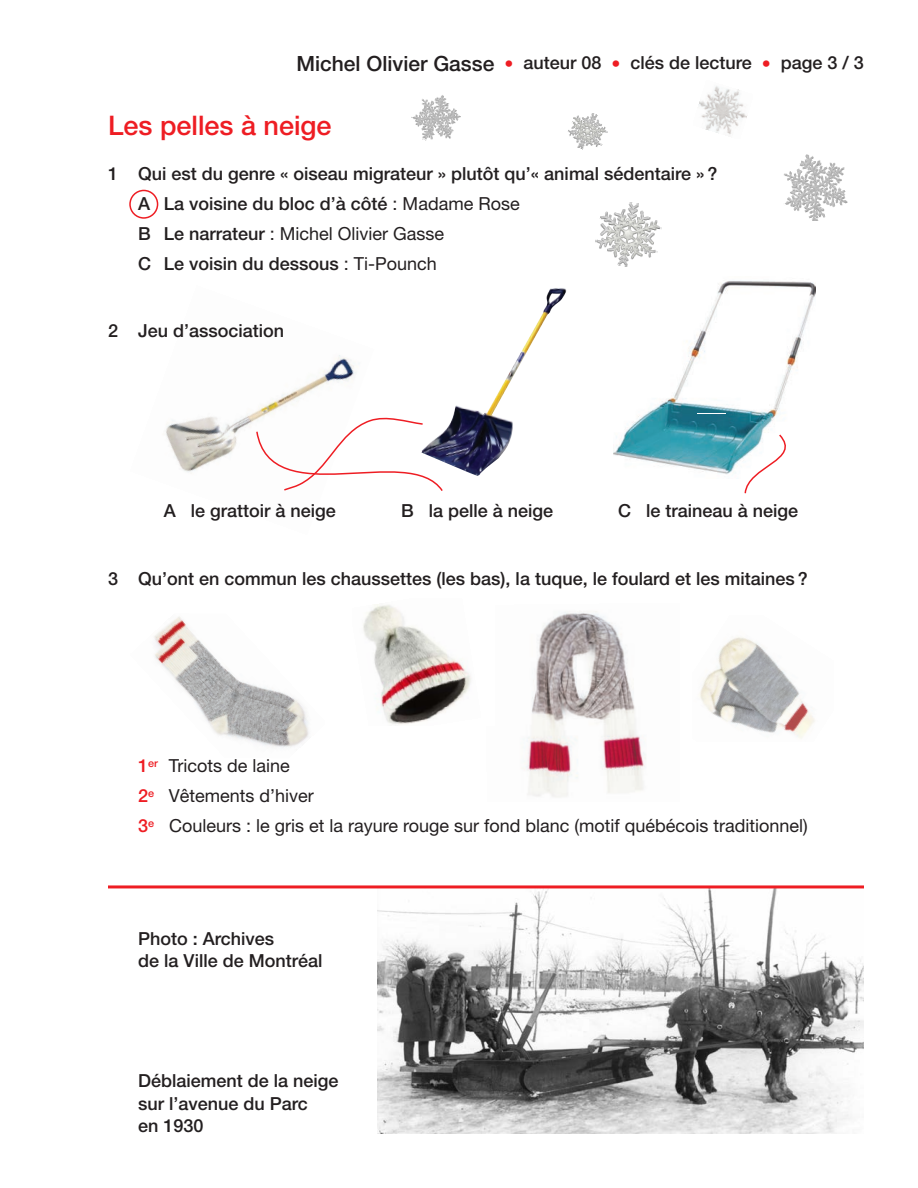
<style>
.page{position:relative;width:918px;height:1188px;background:#fff}
.page>*{position:absolute;margin:0;border:0;box-sizing:border-box;transform-origin:0 0}
.t1{font:500 27px "Helvetica Neue";color:#ee1d23}
.t2{font:500 18px/30px "Helvetica Neue";color:#231f20}
.t3{font:18px/30px "Helvetica Neue";color:#231f20}
.s1{font-size:21px}
.s2{font-weight:400;color:#ee1d23}
.s3{font-weight:400}
.s4{font-weight:500;color:#ee1d23}
</style>
<div class="page">
<img style="left:165px;top:355px;width:191px;height:117px">
<svg style="left:129px;top:190px;width:29px;height:29px"></svg>
<img style="left:444px;top:288px;width:123px;height:188px">
<img style="left:613px;top:280px;width:202px;height:194px">
<svg style="left:697px;top:414px;width:28px;height:1px"></svg>
<img style="left:154px;top:616px;width:155px;height:132px">
<img style="left:700px;top:637px;width:115px;height:101px">
<img style="left:521px;top:611px;width:125px;height:186px">
<img style="left:363px;top:604px;width:108px;height:121px">
<img style="left:411px;top:95px;width:50px;height:46px">
<img style="left:595px;top:202px;width:67px;height:65px">
<img style="left:784px;top:154px;width:64px;height:67px">
<img style="left:568px;top:113px;width:40px;height:37px">
<img style="left:698px;top:86px;width:49px;height:49px">
<img style="left:377px;top:888px;width:487px;height:246px">
<hr style="left:108px;top:885px;width:756px;height:3px;background:#ee1d23">
<svg style="left:255px;top:415px;width:189px;height:76px"></svg>
<svg style="left:744px;top:433px;width:59px;height:61px"></svg>
<p class="t2" style="left:296px;top:49px;width:569px"><span class="s1">Michel Olivier Gasse</span> <span class="s2">•</span> auteur 08 <span class="s2">•</span> clés de lecture <span class="s2">•</span> page 3 / 3</p>
<h1 class="t1" style="left:108px;top:116px;width:225px">Les pelles à neige</h1>
<p class="t2" style="left:138px;top:160px;width:581px;text-indent:-30px">1 Qui est du genre « oiseau migrateur » plutôt qu’« animal sédentaire » ?<br>A La voisine du bloc d’à côté <span class="s3">: Madame Rose<br></span>B Le narrateur <span class="s3">: Michel Olivier Gasse<br></span>C Le voisin du dessous <span class="s3">: Ti-Pounch</span></p>
<p class="t2" style="left:108px;top:318px;width:178px">2 Jeu d’association</p>
<p class="t2" style="left:164px;top:498px;width:174px">A le grattoir à neige</p>
<p class="t2" style="left:401px;top:498px;width:154px">B la pelle à neige</p>
<p class="t2" style="left:618px;top:498px;width:182px">C le traineau à neige</p>
<p class="t2" style="left:108px;top:565px;width:702px">3 Qu’ont en commun les chaussettes (les bas), la tuque, le foulard et les mitaines ?</p>
<p class="t3" style="left:138px;top:753px;width:671px"><span class="s4">1</span><sup>er</sup> Tricots de laine<br><span class="s4">2</span><sup>e</sup> Vêtements d’hiver<br><span class="s4">3</span><sup>e</sup> Couleurs : le gris et la rayure rouge sur fond blanc (motif québécois traditionnel)</p>
<p class="t2" style="left:138px;top:929px;width:186px;line-height:22.5px">Photo : Archives<br>de la Ville de Montréal</p>
<p class="t2" style="left:138px;top:1072px;width:202px;line-height:22.5px">Déblaiement de la neige sur l’avenue du Parc<br>en 1930</p>
</div>
